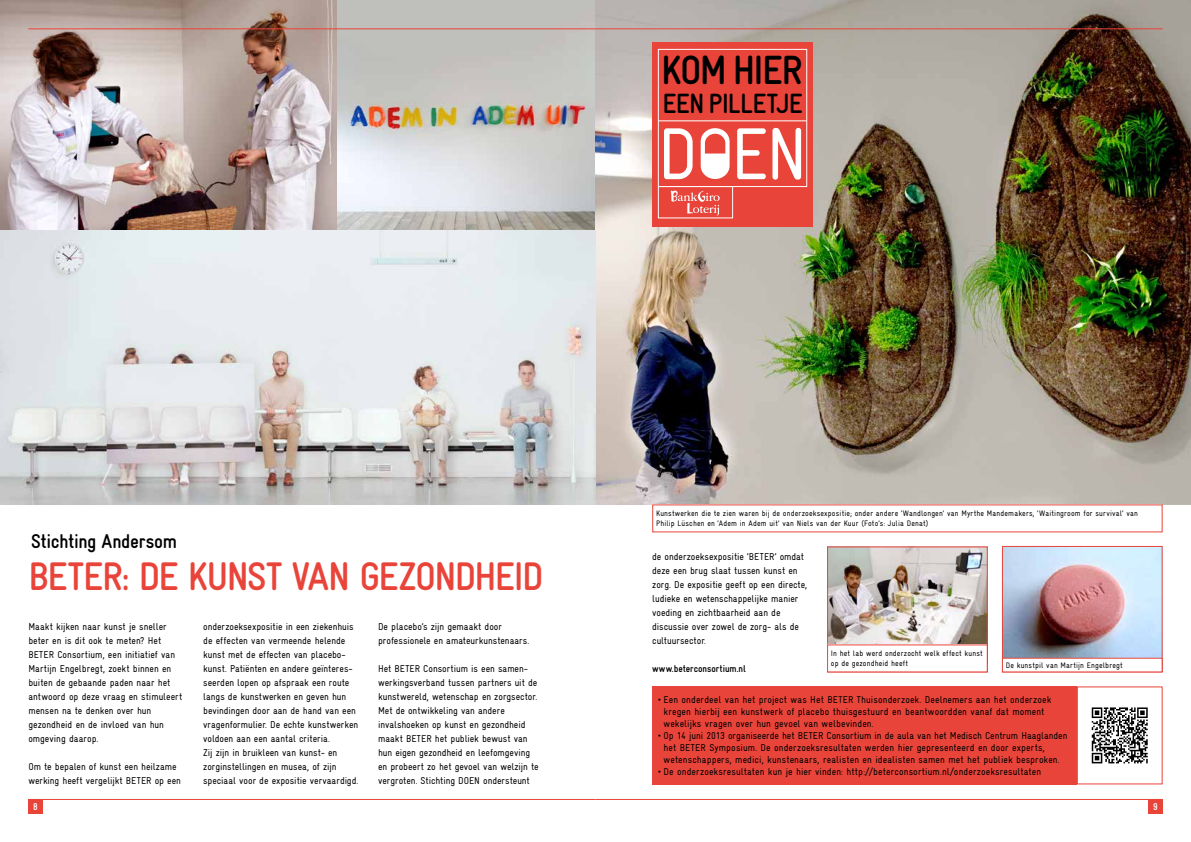
<style>
.page{position:relative;width:1191px;height:842px;background:#fff}
.page>*{position:absolute;margin:0;border:0;box-sizing:border-box;transform-origin:0 0}
.t1{font:700 40.9px "Gravur Condensed";letter-spacing:-.05em;color:#000}
.t2{font:700 40px "Gravur Condensed";letter-spacing:-.045em;color:#e9443a}
.t3{font:700 27.9px "Gravur Condensed";letter-spacing:-.025em;color:#000}
.t4{font:700 20px "Gravur Condensed";color:#000}
.t5{font:10px/14px "Gravur Condensed";color:#000}
.t6{font:700 10px "Gravur Condensed";color:#000}
.t7{font:700 10px "Gravur Condensed";color:#fff}
.t8{font:8px/10px "Gravur Condensed";letter-spacing:.02em;color:#000}
</style>
<div class="page">
<img style="left:0;top:0;width:337px;height:230px">
<img style="left:337px;top:0;width:258px;height:230px">
<img style="left:1004px;top:548px;width:156px;height:110px">
<div style="left:1002px;top:546px;width:160px;height:126px;border:1px solid #e9443a"></div>
<img style="left:829px;top:548px;width:156px;height:96px">
<div style="left:827px;top:546px;width:160px;height:126px;border:1px solid #e9443a"></div>
<svg style="left:1091px;top:707px;width:56px;height:56px"></svg>
<div style="left:1076px;top:686px;width:86px;height:98px;border:1px solid #e9443a"></div>
<img style="left:595px;top:0;width:596px;height:504px">
<img style="left:0;top:230px;width:595px;height:274px">
<div style="left:28px;top:799px;width:15px;height:15px;background:#e9443a"></div>
<hr style="left:28px;top:799px;width:567px;height:1px;background:#e9443a">
<hr style="left:28px;top:28px;width:567px;height:1px;background:#e9443a">
<div style="left:1148px;top:799px;width:14px;height:15px;background:#e9443a"></div>
<hr style="left:595px;top:799px;width:567px;height:1px;background:#e9443a">
<hr style="left:595px;top:28px;width:567px;height:1px;background:#e9443a">
<div style="left:652px;top:686px;width:424px;height:98px;background:#e9443a"></div>
<div style="left:1002px;top:658px;width:160px;height:14px;border:1px solid #e9443a"></div>
<div style="left:652px;top:42px;width:161px;height:185px;background:#e9443a"></div>
<hr style="left:658px;top:120px;width:148px;height:1px;background:#fff">
<svg style="left:671px;top:191px;width:48px;height:25px"></svg>
<svg style="left:664px;top:128px;width:28px;height:51px"></svg>
<svg style="left:737px;top:128px;width:29px;height:51px"></svg>
<svg style="left:772px;top:128px;width:29px;height:52px"></svg>
<div style="left:658px;top:49px;width:149px;height:138px;border:1px solid #fff"></div>
<div style="left:700px;top:128px;width:29px;height:51px;background:#fff;border-radius:14px"></div>
<svg style="left:705px;top:134px;width:20px;height:20px"></svg>
<div style="left:658px;top:186px;width:75px;height:32px;border:1px solid #fff"></div>
<h1 class="t1" style="left:661px;top:47px;width:143px">kom hier</h1>
<h3 class="t3" style="left:662px;top:88px;width:142px">een pilletje</h3>
<h3 class="t4" style="left:31px;top:530px;width:147px">Stichting Andersom</h3>
<h2 class="t2" style="left:28px;top:554px;width:38px">BETER</h2>
<h2 class="t2" style="left:122px;top:554px;width:423px">: de kunst van gezondheid</h2>
<p class="t5" style="left:28px;top:620px;width:155px">Maakt kijken naar kunst je sneller beter en is dit ook te meten? Het<br>BETER Consortium, een initiatief van<br>Martijn Engelbregt, zoekt binnen en buiten de gebaande paden naar het antwoord op deze vraag en stimuleert mensen na te denken over hun gezondheid en de invloed van hun omgeving daarop.</p>
<p class="t5" style="left:28px;top:760px;width:154px">Om te bepalen of kunst een heilzame werking heeft vergelijkt BETER op een</p>
<p class="t5" style="left:203px;top:620px;width:157px">onderzoeksexpositie in een ziekenhuis de effecten van vermeende helende kunst met de effecten van placebo&shy;kunst. Patiënten en andere geïnteres&shy;seerden lopen op afspraak een route langs de kunstwerken en geven hun bevindingen door aan de hand van een vragenformulier. De echte kunstwerken voldoen aan een aantal criteria.<br>Zij zijn in bruikleen van kunst- en zorginstellingen en musea, of zijn speciaal voor de expositie vervaardigd.</p>
<p class="t5" style="left:378px;top:620px;width:153px">De placebo’s zijn gemaakt door professionele en amateurkunstenaars.</p>
<p class="t5" style="left:378px;top:662px;width:162px">Het BETER Consortium is een samen&shy;werkingsverband tussen partners uit de kunstwereld, wetenschap en zorgsector.<br>Met de ontwikkeling van andere invalshoeken op kunst en gezondheid maakt BETER het publiek bewust van hun eigen gezondheid en leefomgeving en probeert zo het gevoel van welzijn te vergroten. Stichting DOEN ondersteunt</p>
<p class="t8" style="left:656px;top:508px;width:483px">Kunstwerken die te zien waren bij de onderzoeksexpositie; onder andere ‘Wandlongen’ van Myrthe Mandemakers, ‘Waitingroom for survival’ van<br>Philip Lüschen en ‘Adem in Adem uit’ van Niels van der Kuur (Foto’s: Julia Denat)</p>
<p class="t5" style="left:652px;top:550px;width:157px">de onderzoeksexpositie ‘BETER’ omdat deze een brug slaat tussen kunst en zorg. De expositie geeft op een directe, ludieke en wetenschappelijke manier voeding en zichtbaarheid aan de discussie over zowel de zorg- als de cultuursector.</p>
<p class="t6" style="left:652px;top:663px;width:95px">www.beterconsortium.nl</p>
<p class="t8" style="left:831px;top:648px;width:153px">In het lab werd onderzocht welk effect kunst op de gezondheid heeft</p>
<p class="t8" style="left:1005px;top:660px;width:118px">De kunstpil van Martijn Engelbregt</p>
<p class="t5" style="left:663px;top:694px;width:389px;line-height:12px;text-indent:-6px">• Een onderdeel van het project was Het BETER Thuisonderzoek. Deelnemers aan het onderzoek kregen hierbij een kunstwerk of placebo thuisgestuurd en beantwoordden vanaf dat moment wekelijks vragen over hun gevoel van welbevinden.</p>
<p class="t5" style="left:663px;top:730px;width:405px;line-height:12px;text-indent:-6px">• Op 14 juni 2013 organiseerde het BETER Consortium in de aula van het Medisch Centrum Haaglanden het BETER Symposium. De onderzoeksresultaten werden hier gepresenteerd en door experts, wetenschappers, medici, kunstenaars, realisten en idealisten samen met het publiek besproken.</p>
<p class="t5" style="left:658px;top:765px;width:385px">• De onderzoeksresultaten kun je hier vinden: http://beterconsortium.nl/onderzoeksresultaten</p>
<p class="t7" style="left:33px;top:801px;width:6px">8</p>
<p class="t7" style="left:1153px;top:801px;width:6px">9</p>
</div>
